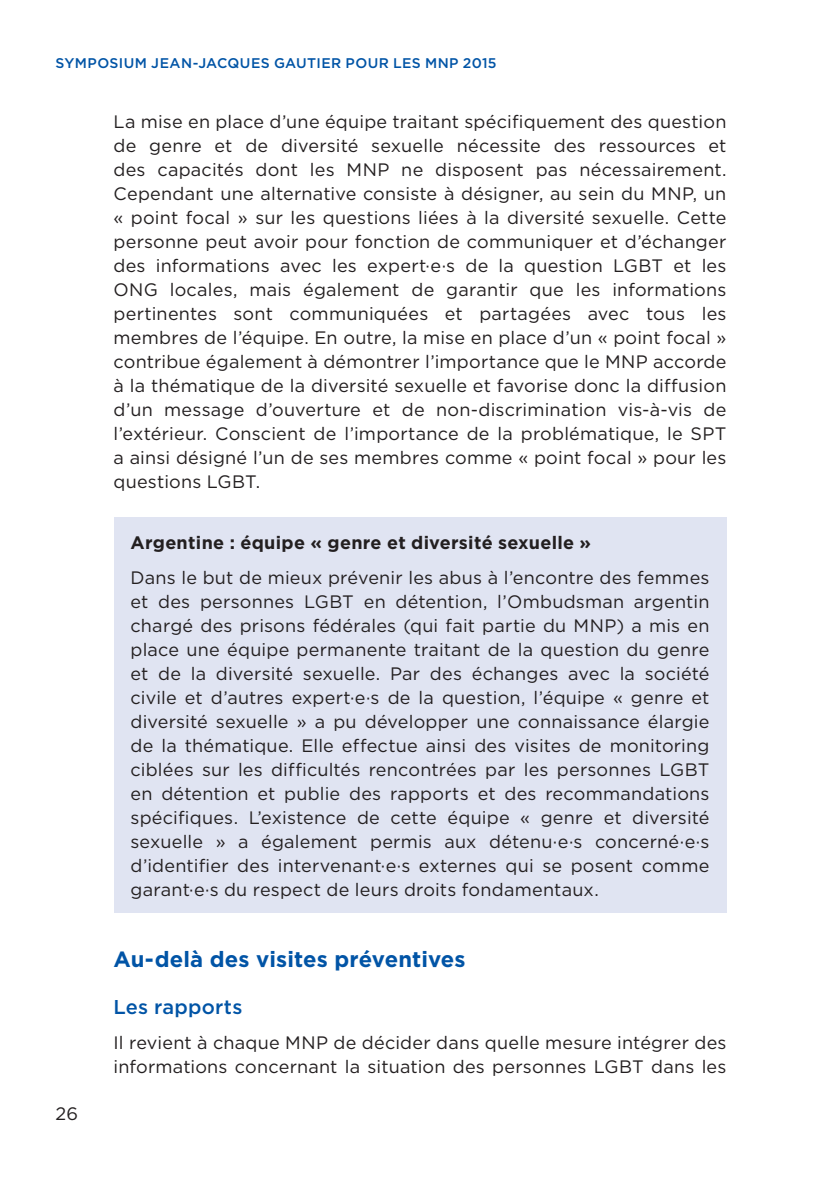
<style>
.page{position:relative;width:840px;height:1191px;background:#fff}
.page>*{position:absolute;margin:0;border:0;box-sizing:border-box;transform-origin:0 0}
.head_B{font:700 22px "Gotham";letter-spacing:.005em;color:#0154a6}
.head_C{font:500 20px "Gotham";letter-spacing:.01em;color:#0154a6}
.text{font:18px/24px "Gotham";letter-spacing:.01em;color:#231f20;text-align:justify}
.box_head{font:700 18px "Gotham";letter-spacing:.015em;color:#231f20}
.t1{font:500 14px "Gotham";letter-spacing:.03em;color:#0154a6}
</style>
<div class="page">
<div style="left:113px;top:517px;width:613px;height:396px;background:#e0e4f2"></div>
<p class="t1" style="left:55px;top:54px;width:442px">SYMPOSIUM JEAN-JACQUES GAUTIER POUR LES MNP 2015</p>
<p class="text" style="left:113px;top:109px;width:614px">La mise en place d’une équipe traitant spécifiquement des question de genre et de diversité sexuelle nécessite des ressources et des capacités dont les MNP ne disposent pas nécessairement.<br>Cependant une alternative consiste à désigner, au sein du MNP, un « point focal » sur les questions liées à la diversité sexuelle. Cette personne peut avoir pour fonction de communiquer et d’échanger des informations avec les expert·e·s de la question LGBT et les ONG locales, mais également de garantir que les informations pertinentes sont communiquées et partagées avec tous les membres de l’équipe. En outre, la mise en place d’un « point focal » contribue également à démontrer l’importance que le MNP accorde à la thématique de la diversité sexuelle et favorise donc la diffusion d’un message d’ouverture et de non-discrimination vis-à-vis de l’extérieur. Conscient de l’importance de la problématique, le SPT a ainsi désigné l’un de ses membres comme « point focal » pour les questions LGBT.</p>
<p class="box_head" style="left:130px;top:531px;width:462px">Argentine : équipe « genre et diversité sexuelle »</p>
<p class="text" style="left:130px;top:565px;width:580px">Dans le but de mieux prévenir les abus à l’encontre des femmes et des personnes LGBT en détention, l’Ombudsman argentin chargé des prisons fédérales (qui fait partie du MNP) a mis en place une équipe permanente traitant de la question du genre et de la diversité sexuelle. Par des échanges avec la société civile et d’autres expert·e·s de la question, l’équipe « genre et diversité sexuelle » a pu développer une connaissance élargie de la thématique. Elle effectue ainsi des visites de monitoring ciblées sur les difficultés rencontrées par les personnes LGBT en détention et publie des rapports et des recommandations spécifiques. L’existence de cette équipe « genre et diversité sexuelle » a également permis aux détenu·e·s concerné·e·s d’identifier des intervenant·e·s externes qui se posent comme garant·e·s du respect de leurs droits fondamentaux.</p>
<p class="text" style="left:55px;top:1101px;width:24px">26</p>
<p class="head_B" style="left:113px;top:945px;width:353px">Au-delà des visites préventives</p>
<p class="head_C" style="left:113px;top:994px;width:130px">Les rapports</p>
<p class="text" style="left:113px;top:1030px;width:614px">Il revient à chaque MNP de décider dans quelle mesure intégrer des informations concernant la situation des personnes LGBT dans les</p>
</div>
